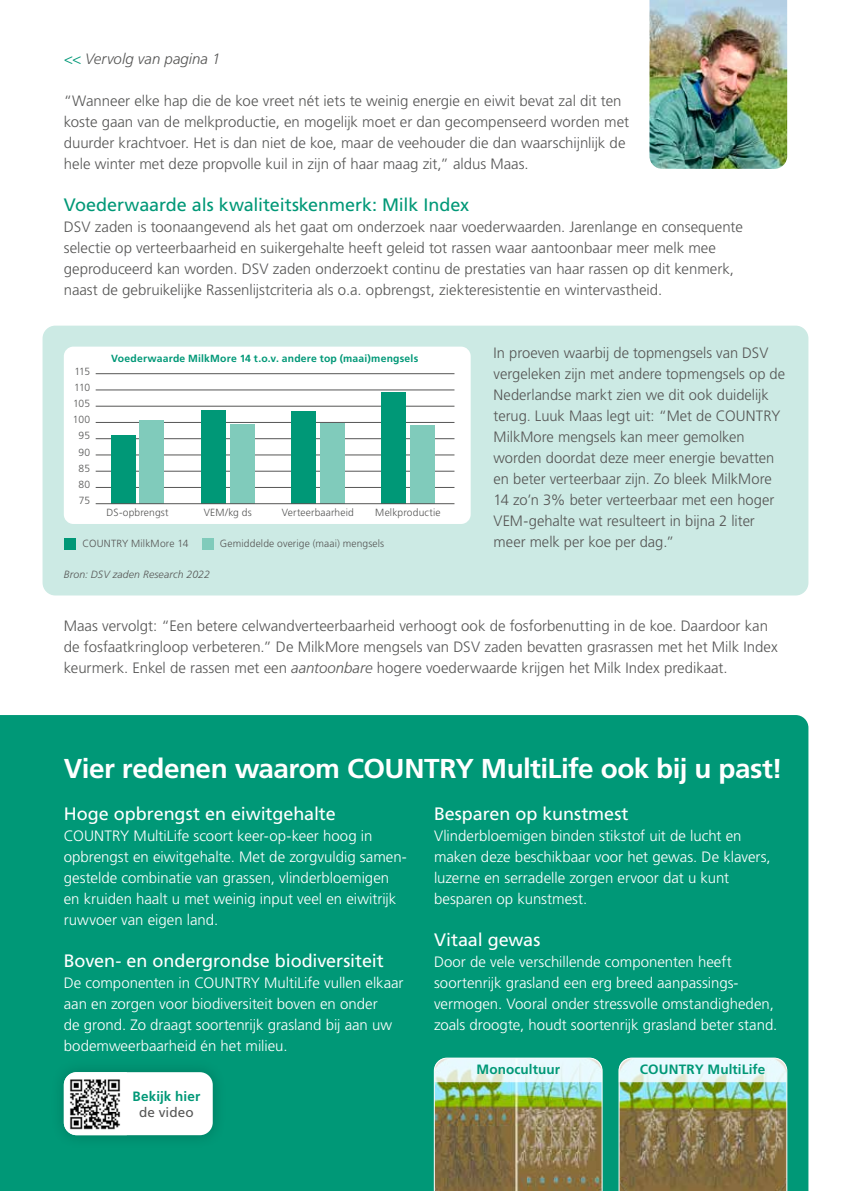
<style>
.page{position:relative;width:851px;height:1191px;background:#fff}
.page>*{position:absolute;margin:0;border:0;box-sizing:border-box;transform-origin:0 0}
.t1{font:700 27.3px "Frutiger LT Std";letter-spacing:-.02em;color:#fff}
.t2{font:18px "Frutiger LT Std";letter-spacing:-.005em;color:#fff}
.t3{font:18px "Frutiger LT Std";letter-spacing:-.005em;color:#009877}
.t4{font:300 15px/21px "Frutiger LT Std";color:#565655}
.t5{font:300 15px/21px "Frutiger LT Std";color:#fff}
.t6{font:italic 300 15px "Frutiger LT Std";color:#565655}
.t7{font:700 13.5px "Frutiger LT Std";letter-spacing:.005em;color:#009877}
.t8{font:13.5px "Frutiger LT Std";letter-spacing:.01em;color:#565655}
.t9{font:italic 300 10.5px "Frutiger LT Std";letter-spacing:.015em;color:#565655}
.t10{font:300 10.35px "Frutiger LT Std";letter-spacing:.01em;color:#565655}
.t11{font:700 10.35px "Frutiger LT Std";letter-spacing:.02em;color:#009877}
.t12{font:300 10.35px/16px "Frutiger LT Std";letter-spacing:-.01em;color:#565655;text-align:center}
.s1{color:#009877}
.s2{font-style:italic}
</style>
<div class="page">
<div style="left:0;top:715px;width:808px;height:476px;background:#009877"></div>
<img style="left:649px;top:0;width:138px;height:169px">
<div style="left:43px;top:326px;width:765px;height:269px;background:#cceae4;border-radius:13px"></div>
<div style="left:49px;top:1057px;width:178px;height:92px;background:#009574"></div>
<div style="left:64px;top:1072px;width:149px;height:63px;background:#fff;border-radius:13px"></div>
<img style="left:64px;top:1072px;width:63px;height:63px">
<div style="left:64px;top:346px;width:406px;height:178px;background:#fff;border-radius:10px"></div>
<hr style="left:96px;top:390px;width:358px;height:1px;background:#565655">
<hr style="left:96px;top:422px;width:358px;height:1px;background:#565655">
<hr style="left:96px;top:487px;width:358px;height:1px;background:#565655">
<hr style="left:96px;top:471px;width:358px;height:1px;background:#565655">
<hr style="left:96px;top:455px;width:358px;height:1px;background:#565655">
<hr style="left:96px;top:438px;width:358px;height:1px;background:#565655">
<hr style="left:96px;top:406px;width:358px;height:1px;background:#565655">
<hr style="left:96px;top:373px;width:358px;height:1px;background:#565655">
<div style="left:111px;top:435px;width:24px;height:69px;background:#009877"></div>
<div style="left:140px;top:421px;width:24px;height:83px;background:#80cbbb"></div>
<div style="left:201px;top:411px;width:24px;height:93px;background:#009877"></div>
<div style="left:230px;top:424px;width:24px;height:80px;background:#80cbbb"></div>
<div style="left:291px;top:411px;width:24px;height:93px;background:#009877"></div>
<div style="left:320px;top:423px;width:24px;height:81px;background:#80cbbb"></div>
<div style="left:381px;top:392px;width:25px;height:112px;background:#009877"></div>
<div style="left:410px;top:425px;width:24px;height:79px;background:#80cbbb"></div>
<div style="left:64px;top:537px;width:12px;height:12px;background:#009877"></div>
<div style="left:202px;top:537px;width:12px;height:12px;background:#80cbbb"></div>
<hr style="left:96px;top:503px;width:358px;height:1px;background:#565655">
<img style="left:433px;top:1057px;width:169px;height:134px">
<img style="left:618px;top:1057px;width:169px;height:134px">
<p class="t6" style="left:64px;top:50px;width:158px"><span class="s1">&lt;&lt;</span> Vervolg van pagina 1</p>
<p class="t4" style="left:64px;top:90px;width:567px">“Wanneer elke hap die de koe vreet nét iets te weinig energie en eiwit bevat zal dit ten koste gaan van de melkproductie, en mogelijk moet er dan gecompenseerd worden met duurder krachtvoer. Het is dan niet de koe, maar de veehouder die dan waarschijnlijk de hele winter met deze propvolle kuil in zijn of haar maag zit,” aldus Maas.</p>
<p class="t3" style="left:64px;top:194px;width:407px">Voederwaarde als kwaliteitskenmerk: Milk Index</p>
<p class="t4" style="left:64px;top:216px;width:680px">DSV zaden is toonaangevend als het gaat om onderzoek naar voederwaarden. Jarenlange en consequente selectie op verteerbaarheid en suikergehalte heeft geleid tot rassen waar aantoonbaar meer melk mee geproduceerd kan worden. DSV zaden onderzoekt continu de prestaties van haar rassen op dit kenmerk, naast de gebruikelijke Rassenlijstcriteria als o.a. opbrengst, ziekteresistentie en wintervastheid.</p>
<p class="t12" style="left:73px;top:363px;width:19px">115<br>110<br>105<br>100<br>95<br>90<br>85<br>80<br>75</p>
<p class="t11" style="left:111px;top:352px;width:308px">Voederwaarde MilkMore 14 t.o.v. andere top (maai)mengsels</p>
<p class="t10" style="left:106px;top:507px;width:63px">DS-opbrengst</p>
<p class="t10" style="left:204px;top:507px;width:49px">VEM/kg ds</p>
<p class="t10" style="left:282px;top:507px;width:73px">Verteerbaarheid</p>
<p class="t10" style="left:375px;top:507px;width:67px">Melkproductie</p>
<p class="t10" style="left:83px;top:538px;width:107px">COUNTRY MilkMore 14</p>
<p class="t10" style="left:220px;top:538px;width:166px">Gemiddelde overige (maai) mengsels</p>
<p class="t9" style="left:64px;top:568px;width:147px">Bron: DSV zaden Research 2022</p>
<p class="t4" style="left:493px;top:342px;width:293px">In proeven waarbij de topmengsels van DSV vergeleken zijn met andere topmengsels op de Nederlandse markt zien we dit ook duidelijk terug. Luuk Maas legt uit: “Met de COUNTRY MilkMore mengsels kan meer gemolken worden doordat deze meer energie bevatten en beter verteerbaar zijn. Zo bleek MilkMore 14 zo’n 3% beter verteerbaar met een hoger VEM-gehalte wat resulteert in bijna 2 liter meer melk per koe per dag.”</p>
<p class="t4" style="left:64px;top:615px;width:715px">Maas vervolgt: “Een betere celwandverteerbaarheid verhoogt ook de fosforbenutting in de koe. Daardoor kan de fosfaatkringloop verbeteren.” De MilkMore mengsels van DSV zaden bevatten grasrassen met het Milk Index keurmerk. Enkel de rassen met een <span class="s2">aantoonbare</span> hogere voederwaarde krijgen het Milk Index predikaat.</p>
<h1 class="t1" style="left:64px;top:752px;width:720px">Vier redenen waarom COUNTRY MultiLife ook bij u past!</h1>
<p class="t2" style="left:64px;top:803px;width:273px">Hoge opbrengst en eiwitgehalte</p>
<p class="t5" style="left:64px;top:825px;width:344px">COUNTRY MultiLife scoort keer-op-keer hoog in opbrengst en eiwitgehalte. Met de zorgvuldig samen&shy;gestelde combinatie van grassen, vlinderbloemigen en kruiden haalt u met weinig input veel en eiwitrijk ruwvoer van eigen land.</p>
<p class="t2" style="left:64px;top:950px;width:321px">Boven- en ondergrondse biodiversiteit</p>
<p class="t5" style="left:64px;top:972px;width:341px">De componenten in COUNTRY MultiLife vullen elkaar aan en zorgen voor biodiversiteit boven en onder<br>de grond. Zo draagt soortenrijk grasland bij aan uw bodemweerbaarheid én het milieu.</p>
<p class="t2" style="left:434px;top:803px;width:196px">Besparen op kunstmest</p>
<p class="t5" style="left:434px;top:825px;width:338px">Vlinderbloemigen binden stikstof uit de lucht en maken deze beschikbaar voor het gewas. De klavers, luzerne en serradelle zorgen ervoor dat u kunt besparen op kunstmest.</p>
<p class="t2" style="left:434px;top:929px;width:108px">Vitaal gewas</p>
<p class="t5" style="left:434px;top:951px;width:345px">Door de vele verschillende componenten heeft soortenrijk grasland een erg breed aanpassings&shy;vermogen. Vooral onder stressvolle omstandigheden, zoals droogte, houdt soortenrijk grasland beter stand.</p>
<p class="t7" style="left:132px;top:1087px;width:69px">Bekijk hier</p>
<p class="t8" style="left:139px;top:1104px;width:56px">de video</p>
<p class="t7" style="left:476px;top:1061px;width:85px">Monocultuur</p>
<p class="t7" style="left:639px;top:1061px;width:127px">COUNTRY MultiLife</p>
</div>
